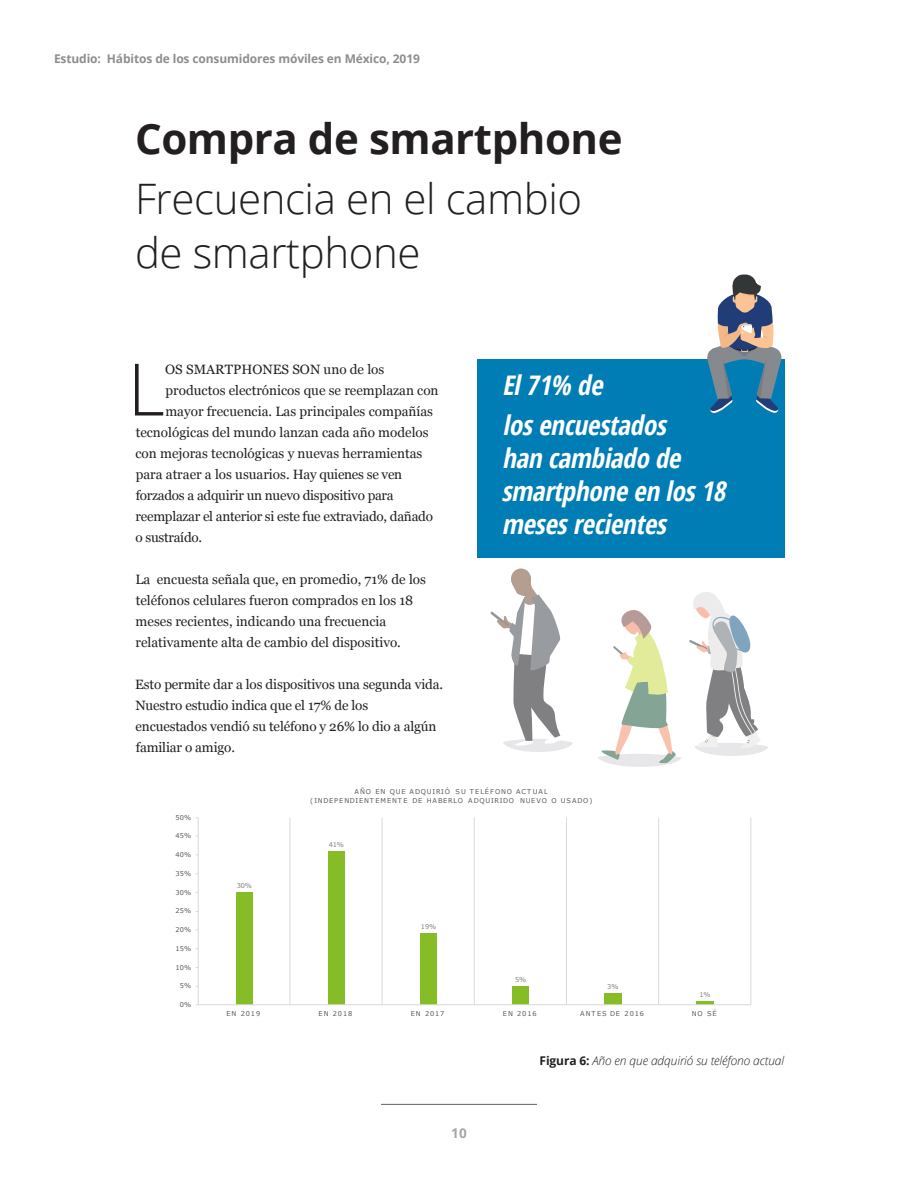
<style>
.page{position:relative;width:918px;height:1188px;background:#fff}
.page>*{position:absolute;margin:0;border:0;box-sizing:border-box;transform-origin:0 0}
.body-dropcap{font:300 72.3px "Open Sans";color:#231f20}
.heading1{font:300 42px/54px "Open Sans";letter-spacing:-.01em;color:#231f20}
.chapter-title{font:700 42px "Open Sans";letter-spacing:-.01em;color:#231f20}
.pullout-quote{font:italic 700 condensed 27px/33px "Open Sans";color:#fff}
.body-auxiliary{font:13.5px/21px "Georgia";color:#231f20}
.body-dropcap-2{font:13.5px "Georgia";color:#231f20}
.body-dropcap-3{font:13.5px "Georgia";letter-spacing:-.02em;color:#231f20}
.t1{font:700 13.5px "Open Sans";color:#a3a7a9}
.t2{font:700 12px "Open Sans";letter-spacing:-.01em;color:#8e8e8f}
.t3{font:italic 300 12px "Open Sans";letter-spacing:-.01em;color:#231f20}
.t4{font:6.6px/8.7px "Verdana";letter-spacing:.135em;color:#595959;text-align:center}
.t5{font:6.6px "Verdana";color:#7f7f7f}
.s1{font-weight:700;font-style:normal}
</style>
<div class="page">
<hr style="left:381px;top:1104px;width:156px;height:1px;background:#5f6369">
<div style="left:477px;top:360px;width:307px;height:198px;background:#007db5"></div>
<svg style="left:706px;top:274px;width:77px;height:139px"></svg>
<hr style="left:290px;top:818px;width:1px;height:187px;background:#d9d9d9">
<hr style="left:382px;top:818px;width:1px;height:187px;background:#d9d9d9">
<hr style="left:474px;top:818px;width:1px;height:187px;background:#d9d9d9">
<hr style="left:566px;top:818px;width:1px;height:187px;background:#d9d9d9">
<hr style="left:658px;top:818px;width:1px;height:187px;background:#d9d9d9">
<hr style="left:751px;top:818px;width:1px;height:187px;background:#d9d9d9">
<div style="left:236px;top:892px;width:16px;height:113px;background:#86bc25"></div>
<div style="left:328px;top:851px;width:17px;height:154px;background:#86bc25"></div>
<div style="left:420px;top:934px;width:17px;height:71px;background:#86bc25"></div>
<div style="left:512px;top:986px;width:17px;height:19px;background:#86bc25"></div>
<div style="left:604px;top:994px;width:17px;height:11px;background:#86bc25"></div>
<hr style="left:696px;top:1001px;width:17px;height:4px;background:#86bc25">
<hr style="left:198px;top:818px;width:1px;height:187px;background:#d9d9d9">
<hr style="left:198px;top:1004px;width:553px;height:1px;background:#d9d9d9">
<svg style="left:598px;top:610px;width:83px;height:157px"></svg>
<svg style="left:689px;top:592px;width:79px;height:164px"></svg>
<div style="left:511px;top:569px;width:20px;height:20px;background:#b39e90;border-radius:50%"></div>
<svg style="left:490px;top:575px;width:83px;height:177px"></svg>
<p class="t2" style="left:54px;top:50px;width:367px">Estudio: Hábitos de los consumidores móviles en México, 2019</p>
<p class="chapter-title" style="left:135px;top:109px;width:489px">Compra de smartphone</p>
<p class="heading1" style="left:135px;top:171px;width:449px">Frecuencia en el cambio de smartphone</p>
<p class="body-dropcap" style="left:128px;top:340px;width:39px">L</p>
<p class="body-dropcap-2" style="left:165px;top:359px;width:221px">OS SMARTPHONES SON uno de los</p>
<p class="body-dropcap-2" style="left:166px;top:380px;width:275px">productos electrónicos que se reemplazan con</p>
<p class="body-dropcap-2" style="left:165px;top:401px;width:269px">mayor frecuencia. Las principales compañías</p>
<p class="body-dropcap-2" style="left:136px;top:422px;width:294px">tecnológicas del mundo lanzan cada año modelos</p>
<p class="body-dropcap-2" style="left:136px;top:443px;width:288px">con mejoras tecnológicas y nuevas herramientas</p>
<p class="body-dropcap-2" style="left:136px;top:464px;width:268px">para atraer a los usuarios. Hay quienes se ven</p>
<p class="body-dropcap-3" style="left:136px;top:485px;width:259px">forzados a adquirir un nuevo dispositivo para</p>
<p class="body-dropcap-3" style="left:136px;top:506px;width:299px">reemplazar el anterior si este fue extraviado, dañado</p>
<p class="body-dropcap-3" style="left:136px;top:527px;width:68px">o sustraído.</p>
<p class="body-auxiliary" style="left:135px;top:568px;width:292px">La encuesta señala que, en promedio, 71% de los teléfonos celulares fueron comprados en los 18 meses recientes, indicando una frecuencia relativamente alta de cambio del dispositivo.</p>
<p class="body-auxiliary" style="left:135px;top:673px;width:309px">Esto permite dar a los dispositivos una segunda vida.<br>Nuestro estudio indica que el 17% de los encuestados vendió su teléfono y 26% lo dio a algún familiar o amigo.</p>
<p class="pullout-quote" style="left:502px;top:368px;width:109px">El71% de</p>
<p class="pullout-quote" style="left:501px;top:408px;width:232px">losencuestados hancambiadode smartphoneenlos18 mesesrecientes</p>
<p class="t4" style="left:176px;top:813px;width:17px">50%</p>
<p class="t4" style="left:176px;top:832px;width:17px">45%</p>
<p class="t4" style="left:176px;top:850px;width:17px">40%</p>
<p class="t4" style="left:176px;top:869px;width:17px">35%</p>
<p class="t4" style="left:176px;top:888px;width:17px">30%</p>
<p class="t4" style="left:176px;top:907px;width:17px">25%</p>
<p class="t4" style="left:176px;top:925px;width:17px">20%</p>
<p class="t4" style="left:176px;top:944px;width:17px">15%</p>
<p class="t4" style="left:176px;top:963px;width:17px">10%</p>
<p class="t4" style="left:180px;top:982px;width:13px">5%</p>
<p class="t4" style="left:180px;top:1000px;width:13px">0%</p>
<p class="t4" style="left:310px;top:787px;width:284px">AÑO EN QUE ADQUIRIÓ SU TELÉFONO ACTUAL<br>(INDEPENDIENT EMENT E DE HABERLO ADQUIRIDO NUEVO O USADO)</p>
<p class="t5" style="left:237px;top:881px;width:17px">30%</p>
<p class="t5" style="left:329px;top:840px;width:17px">41%</p>
<p class="t5" style="left:421px;top:922px;width:17px">19%</p>
<p class="t5" style="left:515px;top:975px;width:13px">5%</p>
<p class="t5" style="left:607px;top:982px;width:13px">3%</p>
<p class="t5" style="left:699px;top:990px;width:13px">1%</p>
<p class="t4" style="left:226px;top:1009px;width:35px">EN 2019</p>
<p class="t4" style="left:319px;top:1009px;width:35px">EN 2018</p>
<p class="t4" style="left:411px;top:1009px;width:35px">EN 2017</p>
<p class="t4" style="left:503px;top:1009px;width:35px">EN 2016</p>
<p class="t4" style="left:580px;top:1009px;width:65px">ANTES DE 2016</p>
<p class="t4" style="left:692px;top:1009px;width:27px">NO SÉ</p>
<p class="t1" style="left:451px;top:1123px;width:17px">10</p>
<p class="t3" style="left:540px;top:1053px;width:246px"><span class="s1">Figura 6:</span> Año en que adquirió su teléfono actual</p>
</div>
